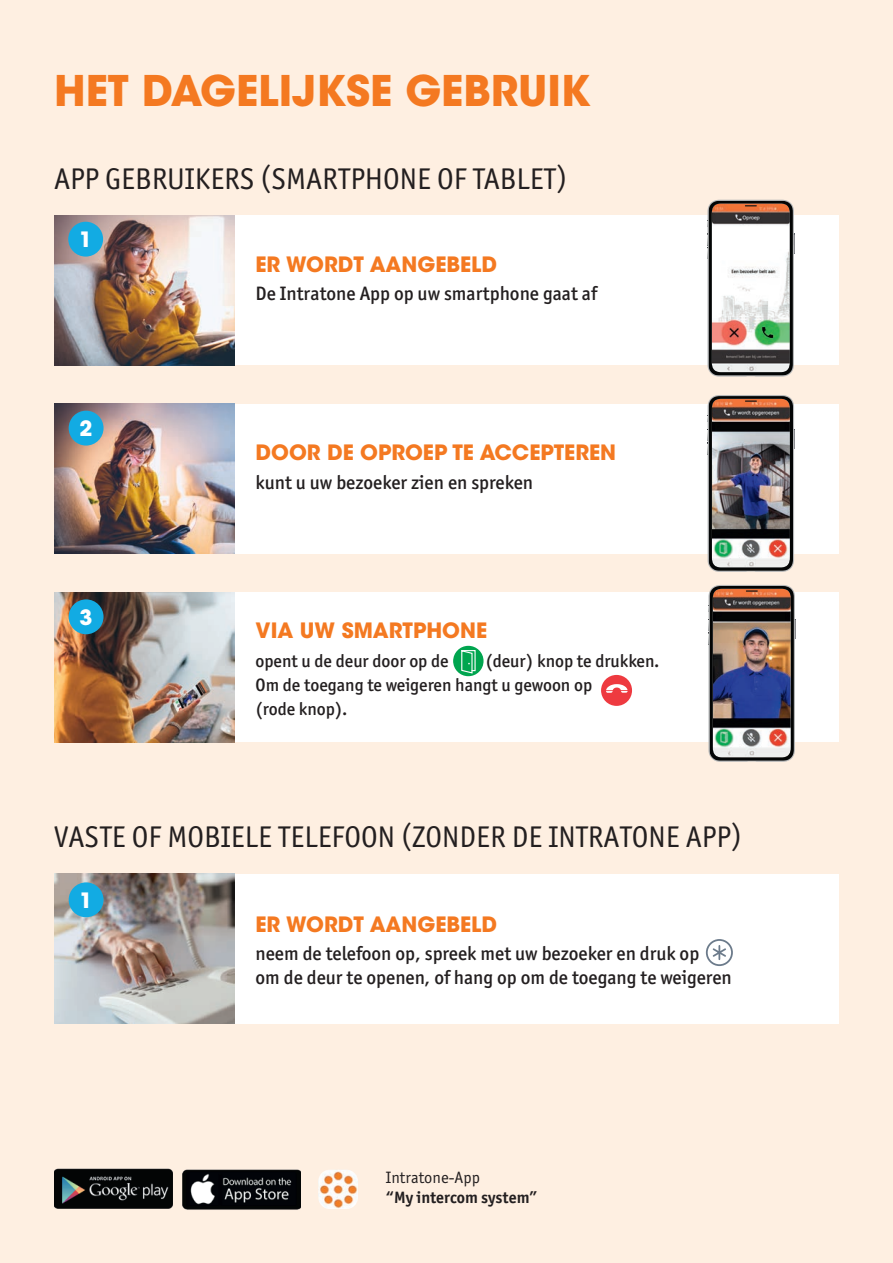
<style>
.page{position:relative;width:893px;height:1263px;background:#feefe1}
.page>*{position:absolute;margin:0;border:0;box-sizing:border-box;transform-origin:0 0}
.t1{font:700 42px "ITC Avant Garde Std";color:#f47921}
.t2{font:30px "Officina Sans ITC Pro";color:#231f20}
.t3{font:700 21px "ITC Avant Garde Std";color:#f47921}
.t4{font:700 21px "ITC Avant Garde Std";color:#fff}
.t5{font:500 19.5px/24px "Officina Sans ITC Pro";color:#231f20}
.t6{font:500 18px/24px "Officina Sans ITC Pro";color:#231f20}
.t7{font:700 16.5px "Officina Sans ITC Pro";color:#231f20}
.t8{font:16.5px "Officina Sans ITC Pro";color:#231f20}
</style>
<div class="page">
<img style="left:54px;top:1168px;width:118px;height:40px">
<img style="left:183px;top:1169px;width:118px;height:41px">
<img style="left:318px;top:1170px;width:40px;height:39px">
<div style="left:54px;top:216px;width:785px;height:149px;background:#fff"></div>
<div style="left:54px;top:404px;width:785px;height:150px;background:#fff"></div>
<div style="left:54px;top:593px;width:785px;height:149px;background:#fff"></div>
<div style="left:54px;top:874px;width:785px;height:149px;background:#fff"></div>
<img style="left:54px;top:216px;width:180px;height:149px">
<svg style="left:707px;top:200px;width:88px;height:177px"></svg>
<img style="left:707px;top:395px;width:88px;height:177px">
<img style="left:708px;top:585px;width:88px;height:177px">
<img style="left:54px;top:404px;width:180px;height:149px">
<img style="left:54px;top:593px;width:180px;height:149px">
<img style="left:54px;top:874px;width:180px;height:149px">
<div style="left:602px;top:676px;width:29px;height:29px;background:#ee3a40;border-radius:50%"></div>
<div style="left:601px;top:675px;width:31px;height:31px;border:2px solid #ee3a40;border-radius:50%"></div>
<svg style="left:606px;top:684px;width:22px;height:9px"></svg>
<svg style="left:707px;top:940px;width:25px;height:25px"></svg>
<div style="left:706px;top:939px;width:27px;height:27px;border:2px solid #6c7b8b;border-radius:50%"></div>
<svg style="left:711px;top:944px;width:17px;height:17px"></svg>
<div style="left:68px;top:222px;width:35px;height:35px;background:#12abe3;border-radius:50%"></div>
<div style="left:69px;top:411px;width:35px;height:35px;background:#12abe3;border-radius:50%"></div>
<div style="left:69px;top:599px;width:35px;height:35px;background:#12abe3;border-radius:50%"></div>
<div style="left:69px;top:882px;width:35px;height:35px;background:#12abe3;border-radius:50%"></div>
<div style="left:453px;top:646px;width:31px;height:30px;background:#00a54f;border:2px solid #00a54f;border-radius:50%"></div>
<svg style="left:460px;top:649px;width:16px;height:25px"></svg>
<h1 class="t1" style="left:54px;top:64px;width:538px">HET DAGELIJKSE GEBRUIK</h1>
<h2 class="t2" style="left:54px;top:161px;width:515px">APP GEBRUIKERS (SMARTPHONE OF TABLET)</h2>
<p class="t4" style="left:79px;top:226px;width:14px">1</p>
<p class="t4" style="left:79px;top:414px;width:14px">2</p>
<p class="t4" style="left:79px;top:603px;width:14px">3</p>
<p class="t3" style="left:256px;top:251px;width:243px">ER WORDT AANGEBELD</p>
<p class="t5" style="left:256px;top:282px;width:343px">De Intratone App op uw smartphone gaat af</p>
<p class="t3" style="left:256px;top:439px;width:362px">DOOR DE OPROEP TE ACCEPTEREN</p>
<p class="t5" style="left:256px;top:470px;width:279px">kunt u uw bezoeker zien en spreken</p>
<p class="t3" style="left:256px;top:617px;width:233px">VIA UW SMARTPHONE</p>
<p class="t6" style="left:256px;top:648px;width:195px">opent u de deur door op de</p>
<p class="t6" style="left:256px;top:648px;width:405px;text-indent:230px">(deur) knop te drukken.<br>Om de toegang te weigeren hangt u gewoon op<br>(rode knop).</p>
<h2 class="t2" style="left:54px;top:819px;width:689px">VASTE OF MOBIELE TELEFOON (ZONDER DE INTRATONE APP)</h2>
<p class="t4" style="left:79px;top:886px;width:14px">1</p>
<p class="t3" style="left:256px;top:910px;width:243px">ER WORDT AANGEBELD</p>
<p class="t5" style="left:256px;top:941px;width:478px">neem de telefoon op, spreek met uw bezoeker en druk op<br>om de deur te openen, of hang op om de toegang te weigeren</p>
<p class="t8" style="left:386px;top:1168px;width:96px">Intratone-App</p>
<p class="t7" style="left:386px;top:1187px;width:153px">“My intercom system”</p>
</div>
